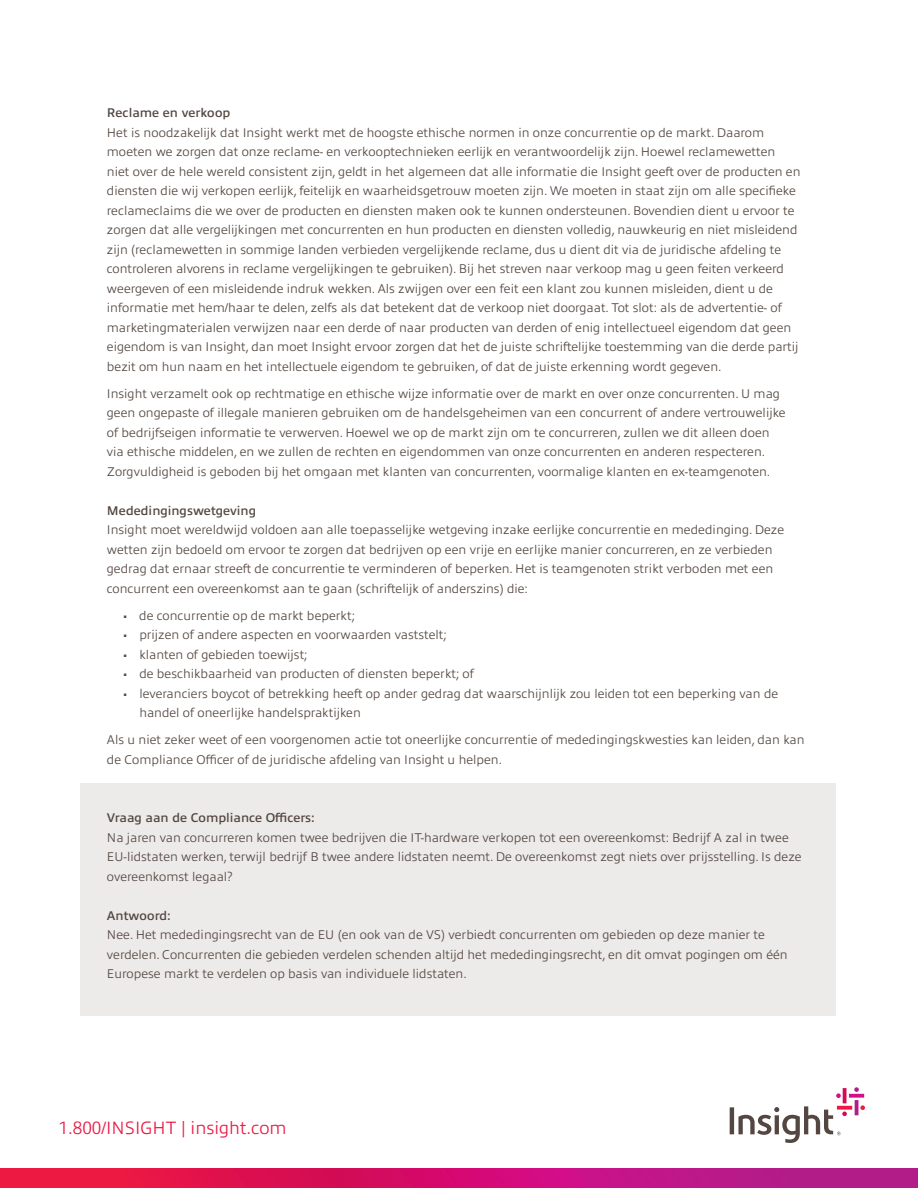
<style>
.page{position:relative;width:918px;height:1188px;background:#fff}
.page>*{position:absolute;margin:0;border:0;box-sizing:border-box;transform-origin:0 0}
.t1{font:300 18px "Allumi Pro";color:#ed1943}
.t2{font:300 12.75px/19.5px "Allumi Pro";color:#544640}
.t3{font:600 12.75px "Allumi Pro";color:#544640}
</style>
<div class="page">
<div style="left:80px;top:783px;width:756px;height:232px;background:#ecebea"></div>
<svg style="left:730px;top:1087px;width:135px;height:56px"></svg>
<svg style="left:0;top:1169px;width:918px;height:19px;background:#d0136b"></svg>
<p class="t3" style="left:107px;top:104px;width:125px">Reclame en verkoop</p>
<p class="t2" style="left:107px;top:122px;width:695px">Het is noodzakelijk dat Insight werkt met de hoogste ethische normen in onze concurrentie op de markt. Daarom moeten we zorgen dat onze reclame- en verkooptechnieken eerlijk en verantwoordelijk zijn. Hoewel reclamewetten niet over de hele wereld consistent zijn, geldt in het algemeen dat alle informatie die Insight geeft over de producten en diensten die wij verkopen eerlijk, feitelijk en waarheidsgetrouw moeten zijn. We moeten in staat zijn om alle specifieke reclameclaims die we over de producten en diensten maken ook te kunnen ondersteunen. Bovendien dient u ervoor te zorgen dat alle vergelijkingen met concurrenten en hun producten en diensten volledig, nauwkeurig en niet misleidend zijn (reclamewetten in sommige landen verbieden vergelijkende reclame, dus u dient dit via de juridische afdeling te controleren alvorens in reclame vergelijkingen te gebruiken). Bij het streven naar verkoop mag u geen feiten verkeerd weergeven of een misleidende indruk wekken. Als zwijgen over een feit een klant zou kunnen misleiden, dient u de informatie met hem/haar te delen, zelfs als dat betekent dat de verkoop niet doorgaat. Tot slot: als de advertentie- of marketingmaterialen verwijzen naar een derde of naar producten van derden of enig intellectueel eigendom dat geen eigendom is van Insight, dan moet Insight ervoor zorgen dat het de juiste schriftelijke toestemming van die derde partij bezit om hun naam en het intellectuele eigendom te gebruiken, of dat de juiste erkenning wordt gegeven.</p>
<p class="t2" style="left:107px;top:383px;width:680px">Insight verzamelt ook op rechtmatige en ethische wijze informatie over de markt en over onze concurrenten. U mag geen ongepaste of illegale manieren gebruiken om de handelsgeheimen van een concurrent of andere vertrouwelijke of bedrijfseigen informatie te verwerven. Hoewel we op de markt zijn om te concurreren, zullen we dit alleen doen via ethische middelen, en we zullen de rechten en eigendommen van onze concurrenten en anderen respecteren.<br>Zorgvuldigheid is geboden bij het omgaan met klanten van concurrenten, voormalige klanten en ex-teamgenoten.</p>
<p class="t3" style="left:107px;top:501px;width:151px">Mededingingswetgeving</p>
<p class="t2" style="left:107px;top:519px;width:679px">Insight moet wereldwijd voldoen aan alle toepasselijke wetgeving inzake eerlijke concurrentie en mededinging. Deze wetten zijn bedoeld om ervoor te zorgen dat bedrijven op een vrije en eerlijke manier concurreren, en ze verbieden gedrag dat ernaar streeft de concurrentie te verminderen of beperken. Het is teamgenoten strikt verboden met een concurrent een overeenkomst aan te gaan (schriftelijk of anderszins) die:</p>
<p class="t2" style="left:123px;top:605px;width:233px">• de concurrentie op de markt beperkt;</p>
<p class="t2" style="left:123px;top:624px;width:325px">• prijzen of andere aspecten en voorwaarden vaststelt;</p>
<p class="t2" style="left:123px;top:644px;width:186px">• klanten of gebieden toewijst;</p>
<p class="t2" style="left:123px;top:663px;width:352px">• de beschikbaarheid van producten of diensten beperkt; of</p>
<p class="t2" style="left:139px;top:683px;width:640px;text-indent:-16px">• leveranciers boycot of betrekking heeft op ander gedrag dat waarschijnlijk zou leiden tot een beperking van de handel of oneerlijke handelspraktijken</p>
<p class="t2" style="left:107px;top:729px;width:699px">Als u niet zeker weet of een voorgenomen actie tot oneerlijke concurrentie of mededingingskwesties kan leiden, dan kan de Compliance Officer of de juridische afdeling van Insight u helpen.</p>
<p class="t3" style="left:107px;top:808px;width:209px">Vraag aan de Compliance Officers:</p>
<p class="t2" style="left:107px;top:827px;width:696px">Na jaren van concurreren komen twee bedrijven die IT-hardware verkopen tot een overeenkomst: Bedrijf A zal in twee<br>EU-lidstaten werken, terwijl bedrijf B twee andere lidstaten neemt. De overeenkomst zegt niets over prijsstelling. Is deze overeenkomst legaal?</p>
<p class="t3" style="left:107px;top:906px;width:65px">Antwoord:</p>
<p class="t2" style="left:107px;top:924px;width:682px">Nee. Het mededingingsrecht van de EU (en ook van de VS) verbiedt concurrenten om gebieden op deze manier te verdelen. Concurrenten die gebieden verdelen schenden altijd het mededingingsrecht, en dit omvat pogingen om één<br>Europese markt te verdelen op basis van individuele lidstaten.</p>
<h1 class="t1" style="left:58px;top:1115px;width:230px">1.800/INSIGHT | insight.com</h1>
</div>
